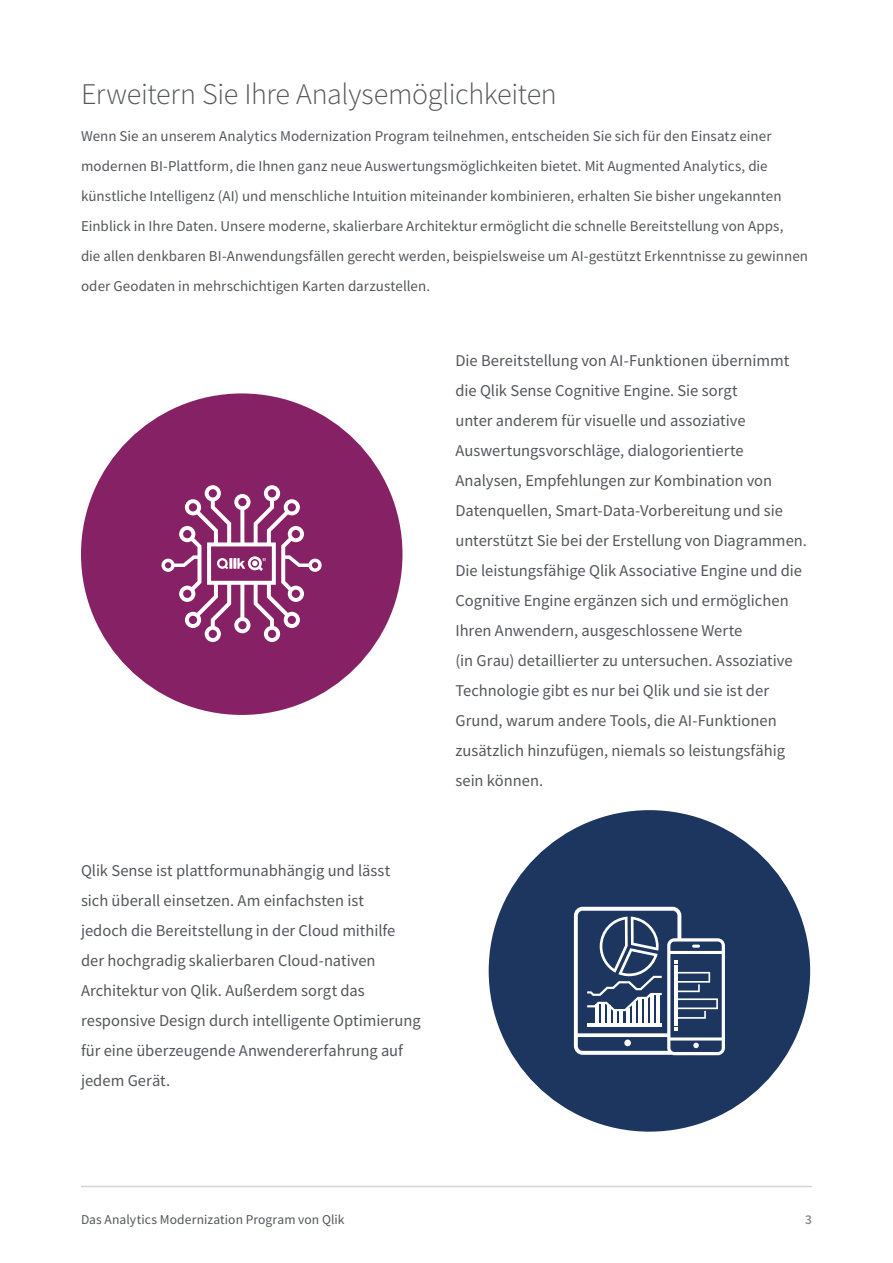
<style>
.page{position:relative;width:893px;height:1263px;background:#fff}
.page>*{position:absolute;margin:0;border:0;box-sizing:border-box;transform-origin:0 0}
.t1{font:300 30px "Source Sans Pro";letter-spacing:-.015em;color:#54565b}
.t2{font:16.5px/30px "Source Sans Pro";color:#54565b}
.t3{font:15px/30px "Source Sans Pro";color:#54565b}
.t4{font:13.5px "Source Sans Pro";letter-spacing:.01em;color:#54565b}
.t5{font:600 13.5px "Source Sans Pro";color:#89878b}
</style>
<div class="page">
<hr style="left:81px;top:1186px;width:731px;height:1px;background:#d6d4d5">
<div style="left:489px;top:810px;width:321px;height:322px;background:#1d365f;border-radius:50%"></div>
<svg style="left:574px;top:907px;width:151px;height:148px"></svg>
<div style="left:81px;top:393px;width:321px;height:322px;background:#872165;border-radius:50%"></div>
<svg style="left:161px;top:485px;width:161px;height:157px"></svg>
<h1 class="t1" style="left:81px;top:75px;width:477px">Erweitern Sie Ihre Analysemöglichkeiten</h1>
<p class="t3" style="left:81px;top:121px;width:729px">Wenn Sie an unserem Analytics Modernization Program teilnehmen, entscheiden Sie sich für den Einsatz einer modernen BI-Plattform, die Ihnen ganz neue Auswertungsmöglichkeiten bietet. Mit Augmented Analytics, die künstliche Intelligenz (AI) und menschliche Intuition miteinander kombinieren, erhalten Sie bisher ungekannten Einblick in Ihre Daten. Unsere moderne, skalierbare Architektur ermöglicht die schnelle Bereitstellung von Apps,<br>die allen denkbaren BI-Anwendungsfällen gerecht werden, beispielsweise um AI-gestützt Erkenntnisse zu gewinnen oder Geodaten in mehrschichtigen Karten darzustellen.</p>
<p class="t2" style="left:81px;top:855px;width:341px">Qlik Sense ist plattformunabhängig und lässt sich überall einsetzen. Am einfachsten ist<br>jedoch die Bereitstellung in der Cloud mithilfe der hochgradig skalierbaren Cloud-nativen Architektur von Qlik. Außerdem sorgt das responsive Design durch intelligente Optimierung für eine überzeugende Anwendererfahrung auf jedem Gerät.</p>
<p class="t2" style="left:455px;top:345px;width:353px">Die Bereitstellung von AI-Funktionen übernimmt die Qlik Sense Cognitive Engine. Sie sorgt<br>unter anderem für visuelle und assoziative Auswertungsvorschläge, dialogorientierte Analysen, Empfehlungen zur Kombination von Datenquellen, Smart-Data-Vorbereitung und sie unterstützt Sie bei der Erstellung von Diagrammen.<br>Die leistungsfähige Qlik Associative Engine und die Cognitive Engine ergänzen sich und ermöglichen Ihren Anwendern, ausgeschlossene Werte<br>(in Grau) detaillierter zu untersuchen. Assoziative Technologie gibt es nur bei Qlik und sie ist der Grund, warum andere Tools, die AI-Funktionen zusätzlich hinzufügen, niemals so leistungsfähig sein können.</p>
<p class="t4" style="left:81px;top:1211px;width:265px">Das Analytics Modernization Program von Qlik</p>
<p class="t5" style="left:805px;top:1210px;width:8px">3</p>
</div>
